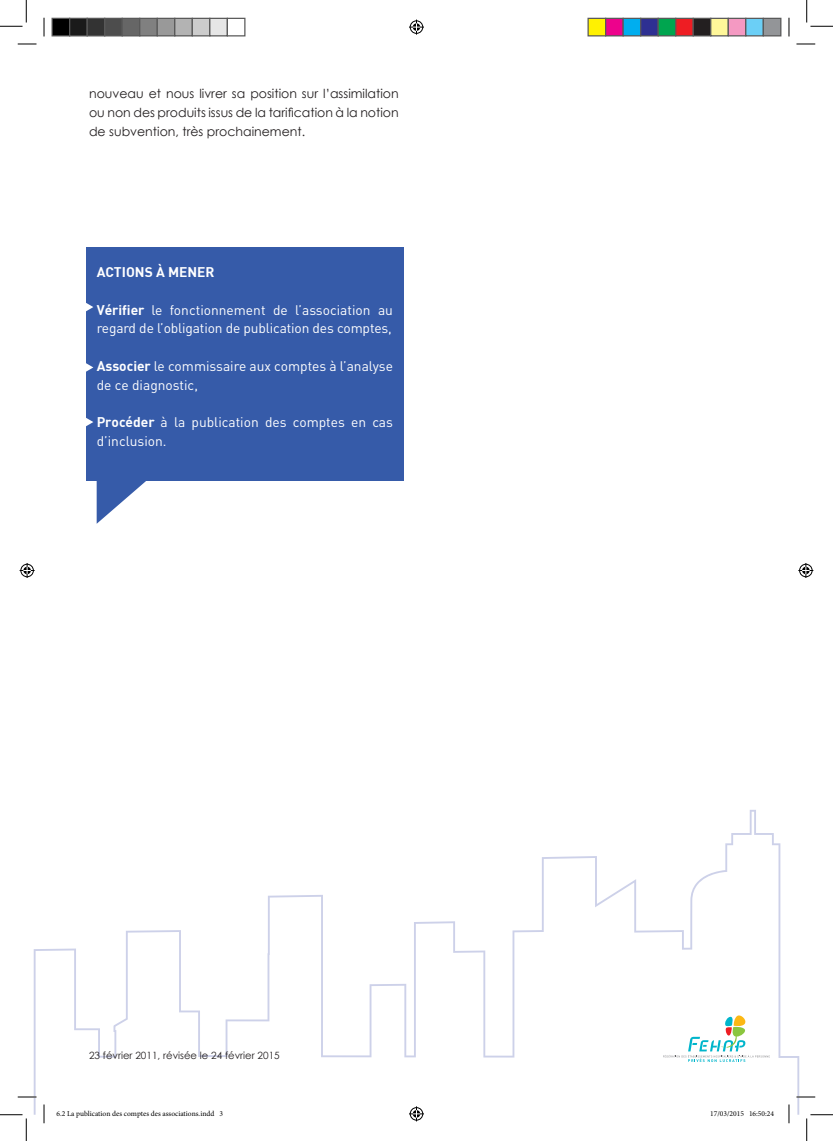
<style>
.page{position:relative;width:833px;height:1141px;background:#fff}
.page>*{position:absolute;margin:0;border:0;box-sizing:border-box;transform-origin:0 0}
.t1{font:13.75px/18.8px "DIN";color:#fff}
.t2{font:13.75px "DIN Bold";color:#fff}
.t3{font:12.5px/18.8px "Century Gothic";color:#231f20;text-align:justify}
.t4{font:10px "Century Gothic";color:#231f20}
.t5{font:7.5px "Minion Pro";color:#000}
.s1{font-family:"DIN Bold"}
</style>
<div class="page">
<svg style="left:34px;top:810px;width:764px;height:304px"></svg>
<svg style="left:662px;top:1015px;width:107px;height:46px"></svg>
<div style="left:86px;top:247px;width:317px;height:233px;background:#365ba9"></div>
<svg style="left:97px;top:480px;width:55px;height:43px"></svg>
<svg style="left:86px;top:303px;width:8px;height:9px"></svg>
<svg style="left:86px;top:363px;width:7px;height:9px"></svg>
<svg style="left:86px;top:418px;width:7px;height:9px"></svg>
<svg style="left:18px;top:43px;width:18px;height:2px"></svg>
<svg style="left:796px;top:43px;width:18px;height:2px"></svg>
<svg style="left:18px;top:1096px;width:18px;height:1px"></svg>
<svg style="left:796px;top:1096px;width:18px;height:1px"></svg>
<svg style="left:43px;top:18px;width:2px;height:18px"></svg>
<svg style="left:43px;top:1104px;width:2px;height:19px"></svg>
<svg style="left:788px;top:18px;width:1px;height:18px"></svg>
<svg style="left:787px;top:1104px;width:2px;height:19px"></svg>
<svg style="left:0;top:0;width:27px;height:27px"></svg>
<svg style="left:0;top:1114px;width:27px;height:26px"></svg>
<svg style="left:806px;top:0;width:26px;height:27px"></svg>
<svg style="left:806px;top:1114px;width:26px;height:26px"></svg>
<svg style="left:409px;top:20px;width:15px;height:15px"></svg>
<svg style="left:409px;top:1106px;width:15px;height:15px"></svg>
<svg style="left:20px;top:563px;width:15px;height:15px"></svg>
<svg style="left:798px;top:563px;width:14px;height:15px"></svg>
<div style="left:52px;top:18px;width:18px;height:18px;background:#000"></div>
<div style="left:51px;top:18px;width:19px;height:18px;border:1px solid #595959"></div>
<div style="left:70px;top:18px;width:17px;height:18px;background:#1a1a1a"></div>
<div style="left:69px;top:18px;width:19px;height:18px;border:1px solid #595959"></div>
<div style="left:87px;top:18px;width:18px;height:18px;background:#333"></div>
<div style="left:86px;top:18px;width:19px;height:18px;border:1px solid #595959"></div>
<div style="left:105px;top:18px;width:17px;height:18px;background:#4d4d4d"></div>
<div style="left:104px;top:18px;width:19px;height:18px;border:1px solid #595959"></div>
<div style="left:122px;top:18px;width:18px;height:18px;background:#666"></div>
<div style="left:121px;top:18px;width:19px;height:18px;border:1px solid #595959"></div>
<div style="left:140px;top:18px;width:17px;height:18px;background:#808080"></div>
<div style="left:139px;top:18px;width:19px;height:18px;border:1px solid #595959"></div>
<div style="left:157px;top:18px;width:18px;height:18px;background:#999"></div>
<div style="left:156px;top:18px;width:19px;height:18px;border:1px solid #595959"></div>
<div style="left:175px;top:18px;width:17px;height:18px;background:#b3b3b3"></div>
<div style="left:174px;top:18px;width:19px;height:18px;border:1px solid #595959"></div>
<div style="left:192px;top:18px;width:18px;height:18px;background:#ccc"></div>
<div style="left:191px;top:18px;width:19px;height:18px;border:1px solid #595959"></div>
<div style="left:210px;top:18px;width:17px;height:18px;background:#e6e6e6"></div>
<div style="left:209px;top:18px;width:19px;height:18px;border:1px solid #595959"></div>
<div style="left:226px;top:18px;width:19px;height:18px;border:1px solid #595959"></div>
<div style="left:587px;top:18px;width:18px;height:18px;background:#fff101"></div>
<div style="left:587px;top:18px;width:19px;height:18px;border:1px solid #595959"></div>
<div style="left:605px;top:18px;width:17px;height:18px;background:#ed028c"></div>
<div style="left:604px;top:18px;width:19px;height:18px;border:1px solid #595959"></div>
<div style="left:622px;top:18px;width:18px;height:18px;background:#00aeef"></div>
<div style="left:622px;top:18px;width:19px;height:18px;border:1px solid #595959"></div>
<div style="left:640px;top:18px;width:17px;height:18px;background:#2e3092"></div>
<div style="left:639px;top:18px;width:19px;height:18px;border:1px solid #595959"></div>
<div style="left:657px;top:18px;width:18px;height:18px;background:#00a54f"></div>
<div style="left:657px;top:18px;width:19px;height:18px;border:1px solid #595959"></div>
<div style="left:675px;top:18px;width:17px;height:18px;background:#ee1d23"></div>
<div style="left:674px;top:18px;width:19px;height:18px;border:1px solid #595959"></div>
<div style="left:692px;top:18px;width:18px;height:18px;background:#231f20"></div>
<div style="left:692px;top:18px;width:19px;height:18px;border:1px solid #595959"></div>
<div style="left:710px;top:18px;width:17px;height:18px;background:#fff79a"></div>
<div style="left:709px;top:18px;width:19px;height:18px;border:1px solid #595959"></div>
<div style="left:727px;top:18px;width:18px;height:18px;background:#f499c2"></div>
<div style="left:727px;top:18px;width:19px;height:18px;border:1px solid #595959"></div>
<div style="left:745px;top:18px;width:17px;height:18px;background:#6bcff6"></div>
<div style="left:744px;top:18px;width:19px;height:18px;border:1px solid #595959"></div>
<div style="left:762px;top:18px;width:18px;height:18px;background:#939598"></div>
<div style="left:762px;top:18px;width:19px;height:18px;border:1px solid #595959"></div>
<svg style="left:56px;top:1109px;width:167px;height:5px"></svg>
<svg style="left:710px;top:1109px;width:33px;height:5px"></svg>
<svg style="left:749px;top:1110px;width:25px;height:4px"></svg>
<p class="t3" style="left:89px;top:84px;width:311px">nouveau et nous livrer sa position sur l’assimilation ou non des produits issus de la tarification à la notion de subvention, très prochainement.</p>
<p class="t2" style="left:97px;top:263px;width:119px">ACTIONS À MENER</p>
<p class="t1" style="left:97px;top:300px;width:298px"><span class="s1">Vérifier</span> le fonctionnement de l’association au regard de l’obligation de publication des comptes,</p>
<p class="t1" style="left:97px;top:356px;width:297px"><span class="s1">Associer</span> le commissaire aux comptes à l’analyse de ce diagnostic,</p>
<p class="t1" style="left:97px;top:412px;width:297px"><span class="s1">Procéder</span> à la publication des comptes en cas d’inclusion.</p>
<p class="t4" style="left:89px;top:1048px;width:192px">23 février 2011, révisée le 24 février 2015</p>
<p class="t5" style="left:56px;top:1108px;width:168px">6.2 La publication des comptes des associations.indd 3</p>
<p class="t5" style="left:709px;top:1108px;width:65px">17/03/2015 16:50:24</p>
</div>
